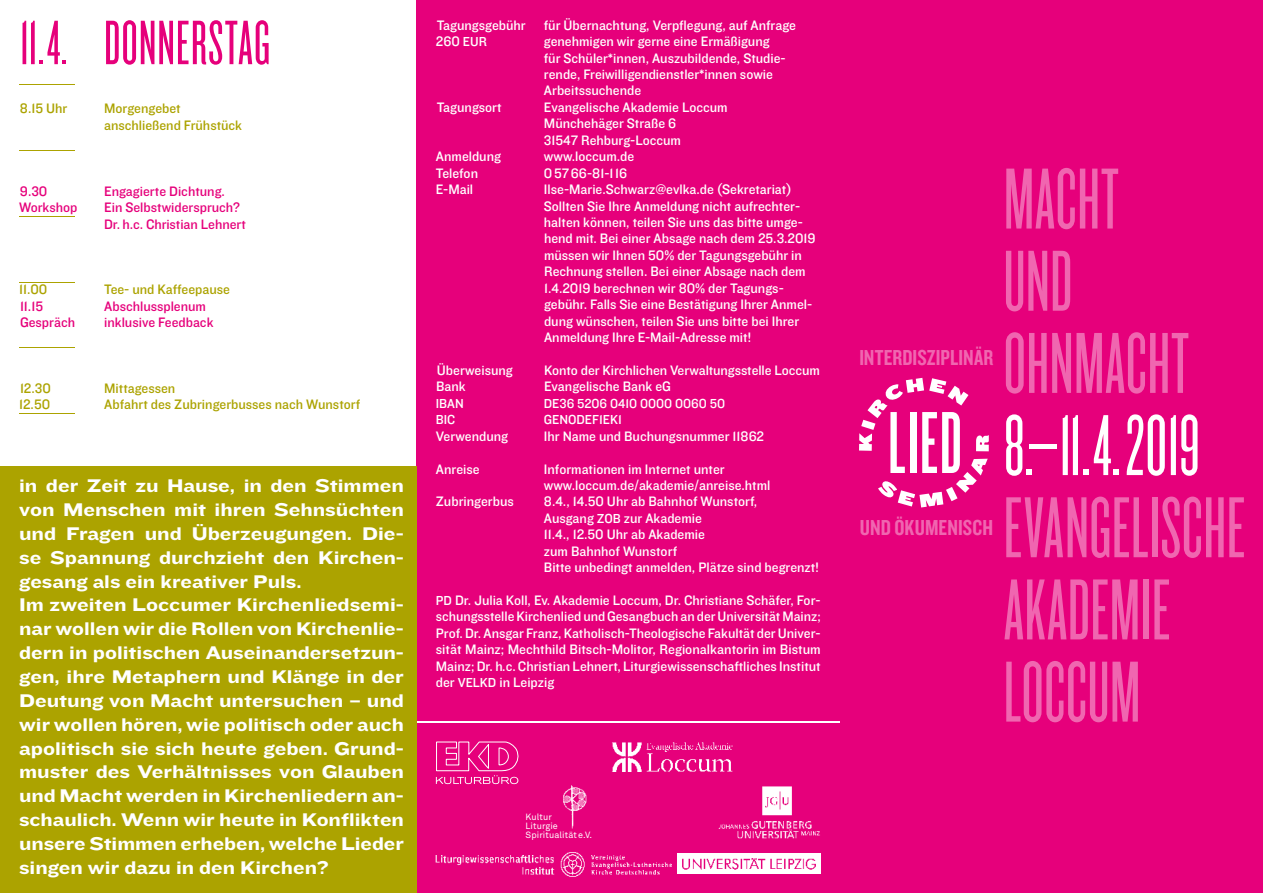
<style>
.page{position:relative;width:1263px;height:893px;background:#fff}
.page>*{position:absolute;margin:0;border:0;box-sizing:border-box;transform-origin:0 0}
.t1{font:90px/82.2px "Knockout HTF26 Junior Flyweight";letter-spacing:.005em;color:#f066b0}
.t2{font:65.25px "Knockout HTF26 Junior Flyweight";letter-spacing:.02em;color:#e6007b}
.t3{font:22.5px "Knockout HTF49 Liteweight";letter-spacing:.005em;color:#f066b0}
.t4{font:19.05px/23.9px "Knockout HTF53 Heviweight";color:#fff}
.t5{font:14.25px/16.5px "Knockout HTF31 Junior Middlewt";color:#fff}
.t6{font:14.25px/16.5px "Knockout HTF31 Junior Middlewt";color:#aca300}
.t7{font:14.25px/16.5px "Knockout HTF31 Junior Middlewt";color:#e6007b}
.t8{font:13.5px "Knockout HTF31 Junior Middlewt";color:#fff}
.t9{font:9px/9px "Akkurat";letter-spacing:.01em;color:#fff}
.s1{font-size:40.5px}
.s2{font-size:13.5px}
.s3{color:#fff}
.s4{font-size:55.8px;color:#fff}
</style>
<div class="page">
<hr style="left:19px;top:413px;width:55px;height:1px;background:#aca300">
<hr style="left:19px;top:348px;width:55px;height:1px;background:#aca300">
<hr style="left:19px;top:282px;width:55px;height:1px;background:#aca300">
<hr style="left:19px;top:216px;width:55px;height:1px;background:#aca300">
<hr style="left:19px;top:150px;width:55px;height:1px;background:#aca300">
<hr style="left:19px;top:85px;width:55px;height:1px;background:#aca300">
<div style="left:417px;top:0;width:846px;height:893px;background:#e6007b"></div>
<svg style="left:859px;top:378px;width:130px;height:129px"></svg>
<img style="left:435px;top:852px;width:237px;height:25px">
<img style="left:612px;top:742px;width:121px;height:30px">
<img style="left:563px;top:785px;width:24px;height:44px">
<img style="left:677px;top:853px;width:144px;height:21px">
<hr style="left:417px;top:721px;width:423px;height:1px;background:#fff">
<img style="left:718px;top:786px;width:102px;height:53px">
<div style="left:0;top:466px;width:417px;height:427px;background:#aca300"></div>
<svg style="left:436px;top:741px;width:83px;height:43px"></svg>
<h2 class="t2" style="left:20px;top:11px;width:252px">11<span class="s1">.</span>4<span class="s1">.</span> DONNERSTAG</h2>
<p class="t5" style="left:437px;top:17px;width:91px">Tagungsgebühr</p>
<p class="t5" style="left:544px;top:17px;width:254px">für Übernachtung, Verpflegung, auf Anfrage</p>
<p class="t5" style="left:436px;top:34px;width:52px">260 <span class="s2">EUR</span></p>
<p class="t5" style="left:544px;top:34px;width:242px">genehmigen wir gerne eine Ermäßigung für Schüler*innen, -Auszubildende, Studie&shy;rende, Freiwilligendienstler*innen sowie Arbeitssuchende</p>
<p class="t5" style="left:437px;top:99px;width:67px">Tagungsort</p>
<p class="t5" style="left:544px;top:99px;width:185px">Evangelische Akademie Loccum<br>Münchehäger Straße 6<br>31547 Rehburg-Loccum</p>
<p class="t5" style="left:436px;top:149px;width:67px">Anmeldung</p>
<p class="t5" style="left:544px;top:149px;width:92px">www.loccum.de</p>
<p class="t5" style="left:436px;top:165px;width:44px">Telefon</p>
<p class="t5" style="left:544px;top:165px;width:85px">05766-81-116</p>
<p class="t5" style="left:436px;top:181px;width:39px">E-Mail</p>
<p class="t5" style="left:544px;top:181px;width:273px">Ilse-Marie.Schwarz@evlka.de (Sekretariat)<br>Sollten Sie Ihre Anmeldung nicht aufrechter&shy;halten können, teilen Sie uns das bitte umge&shy;hend mit. Bei einer Absage nach dem 25.3.2019 müssen wir Ihnen 50% der Tagungsgebühr in Rechnung stellen. Bei einer Absage nach dem 1.4.2019 berechnen wir 80% der Tagungs&shy;gebühr. Falls Sie eine Bestätigung Ihrer Anmel&shy;dung wünschen, teilen Sie uns bitte bei Ihrer Anmeldung Ihre E-Mail-Adresse mit!</p>
<p class="t5" style="left:437px;top:362px;width:77px">Überweisung</p>
<p class="t5" style="left:544px;top:362px;width:277px">Konto der Kirchlichen Verwaltungsstelle Loccum</p>
<p class="t5" style="left:436px;top:379px;width:31px">Bank</p>
<p class="t5" style="left:544px;top:379px;width:128px">Evangelische Bank eG</p>
<p class="t8" style="left:436px;top:396px;width:29px">IBAN</p>
<p class="t8" style="left:544px;top:396px;width:183px">DE36 5206 0410 0000 0060 50</p>
<p class="t8" style="left:436px;top:413px;width:21px">BIC</p>
<p class="t8" style="left:544px;top:413px;width:80px">GENODEF1EK1</p>
<p class="t5" style="left:436px;top:428px;width:74px">Verwendung</p>
<p class="t5" style="left:544px;top:428px;width:222px">Ihr Name und Buchungsnummer 11862</p>
<p class="t5" style="left:436px;top:461px;width:45px">Anreise</p>
<p class="t5" style="left:544px;top:461px;width:228px">Informationen im Internet unter www.loccum.de/akademie/anreise.html</p>
<p class="t5" style="left:436px;top:494px;width:79px">Zubringerbus</p>
<p class="t5" style="left:544px;top:494px;width:276px">8.4., 14.50 Uhr ab Bahnhof Wunstorf,<br>Ausgang <span class="s2">ZOB</span> zur Akademie<br>11.4., 12.50 Uhr ab Akademie<br>zum Bahnhof Wunstorf<br>Bitte unbedingt anmelden, Plätze sind begrenzt!</p>
<p class="t5" style="left:436px;top:592px;width:386px;text-align:justify"><span class="s2">PD</span> Dr. Julia Koll, Ev. Akademie Loccum, Dr. Christiane Schäfer, For&shy;schungsstelleKirchenlied undGesangbuch an der -Universität Mainz; Prof. Dr. Ansgar Franz, Katholisch-Theologische -Fakultät der Univer&shy;sität Mainz; Mechthild Bitsch-Molitor, Regionalkantorin im Bistum Mainz; Dr. h.c. Christian Lehnert, Liturgiewissenschaftliches Institut der <span class="s2">VELKD</span> in Leipzig</p>
<p class="t6" style="left:20px;top:101px;width:49px">8.15 Uhr</p>
<p class="t6" style="left:104px;top:101px;width:139px">Morgengebet anschließend Frühstück</p>
<p class="t7" style="left:20px;top:183px;width:29px">9.30</p>
<p class="t7" style="left:104px;top:183px;width:122px">Engagierte Dichtung.</p>
<p class="t7" style="left:19px;top:199px;width:60px">Workshop</p>
<p class="t7" style="left:104px;top:199px;width:143px">Ein Selbstwiderspruch?<br>Dr. h.c. Christian Lehnert</p>
<p class="t6" style="left:19px;top:282px;width:30px">11.00</p>
<p class="t6" style="left:104px;top:282px;width:127px">Tee- und Kaffeepause</p>
<p class="t7" style="left:20px;top:298px;width:25px">11.15</p>
<p class="t7" style="left:104px;top:298px;width:103px">Abschlussplenum</p>
<p class="t7" style="left:20px;top:315px;width:57px">Gespräch</p>
<p class="t7" style="left:104px;top:315px;width:111px">inklusive Feedback</p>
<p class="t6" style="left:20px;top:380px;width:32px">12.30</p>
<p class="t6" style="left:104px;top:380px;width:73px">Mittagessen</p>
<p class="t6" style="left:19px;top:397px;width:33px">12.50</p>
<p class="t6" style="left:104px;top:397px;width:258px">Abfahrt des Zubringerbusses nach Wunstorf</p>
<p class="t4" style="left:19px;top:474px;width:386px">in der Zeit zu Hause, in den Stimmen von Menschen mit ihren Sehnsüchten und Fragen und Überzeugungen. Die&shy;se Spannung durchzieht den Kirchen&shy;gesang als ein kreativer Puls.<br>Im zweiten Loccumer Kirchenliedsemi&shy;nar wollen wir die Rollen von Kirchenlie&shy;dern in politischen Auseinandersetzun&shy;gen, ihre Metaphern und Klänge in der Deutung von Macht untersuchen – und wir wollen hören, wie politisch oder auch apolitisch sie sich heute geben. Grund&shy;muster des Verhältnisses von Glauben und Macht werden in Kirchenliedern an&shy;schaulich. Wenn wir heute in Konflikten unsere Stimmen erheben, welche Lieder singen wir dazu in den Kirchen?</p>
<p class="t9" style="left:526px;top:813px;width:68px">Kultur<br>Liturgie<br>Spiritualität e.V.</p>
<h3 class="t3" style="left:859px;top:346px;width:136px">INTERDISZIPLINÄR</h3>
<h3 class="t3" style="left:860px;top:516px;width:135px">UND ÖKUMENISCH</h3>
<h1 class="t1" style="left:1004px;top:160px;width:243px">MACHT<br>UND<br>OHNMACHT<br><span class="s3">8</span><span class="s4">.</span><span class="s3">—11</span><span class="s4">.</span><span class="s3">4</span><span class="s4">.</span><span class="s3">2019<br></span>EVANGELISCHE<br>AKADEMIE<br>LOCCUM</h1>
</div>
